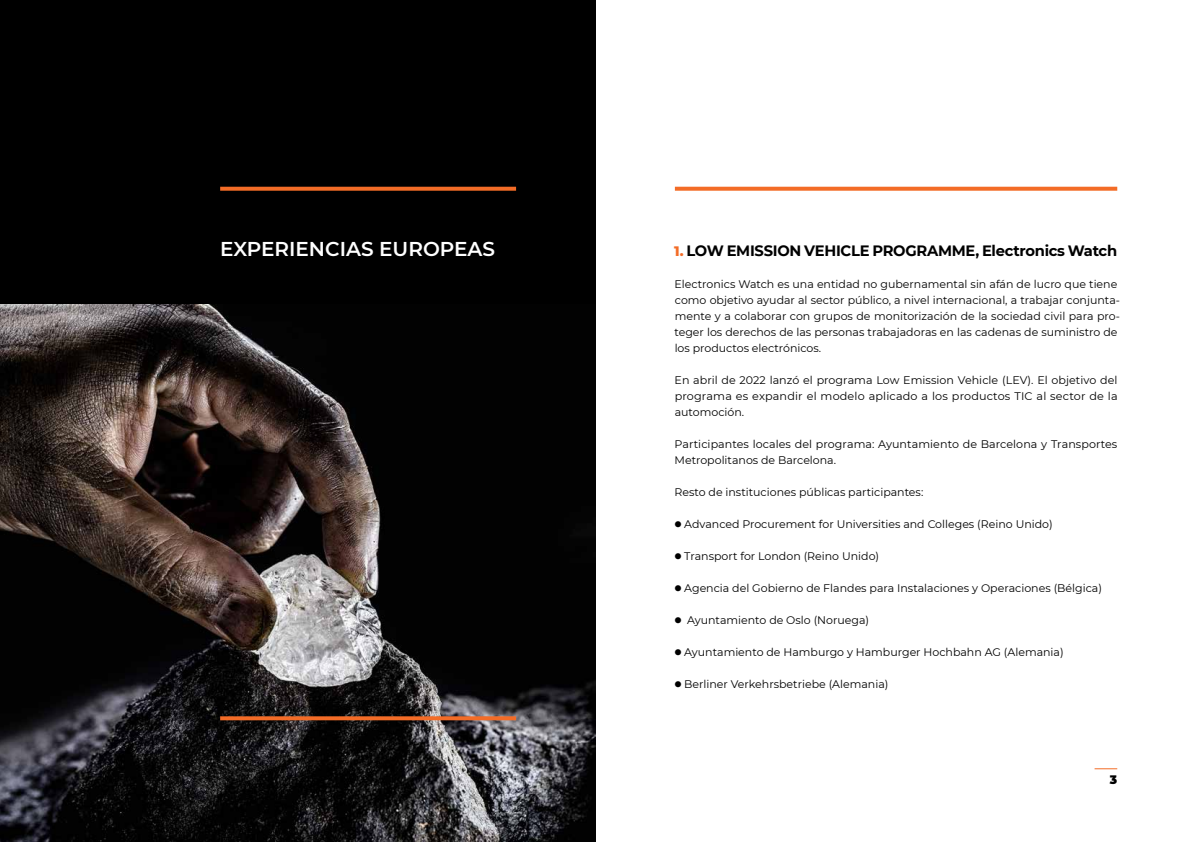
<style>
.page{position:relative;width:1191px;height:842px;background:#fff}
.page>*{position:absolute;margin:0;border:0;box-sizing:border-box;transform-origin:0 0}
.t1{font:600 20px "Montserrat";color:#fff}
.t2{font:700 15px "Montserrat";letter-spacing:-.02em;color:#000}
.t3{font:900 12px "Montserrat";color:#000}
.t4{font:11px/16px "Montserrat";color:#000}
.s1{font-weight:800;font-size:14px;color:#f36c27}
</style>
<div class="page">
<svg style="left:1094px;top:768px;width:23px;height:1px"></svg>
<div style="left:0;top:0;width:595px;height:313px;background:#000"></div>
<svg style="left:675px;top:187px;width:442px;height:4px;background:#f37636"></svg>
<svg style="left:220px;top:187px;width:296px;height:4px"></svg>
<img style="left:0;top:304px;width:595px;height:538px">
<svg style="left:220px;top:716px;width:296px;height:4px"></svg>
<h1 class="t1" style="left:220px;top:235px;width:276px">EXPERIENCIAS EUROPEAS</h1>
<h2 class="t2" style="left:674px;top:240px;width:444px"><span class="s1">1.</span> LOW EMISSION VEHICLE PROGRAMME, Electronics Watch</h2>
<p class="t4" style="left:674px;top:276px;width:447px">Electronics Watch es una entidad no gubernamental sin afán de lucro que tiene como objetivo ayudar al sector público, a nivel internacional, a trabajar conjunta&shy;mente y a colaborar con grupos de monitorización de la sociedad civil para pro&shy;teger los derechos de las personas trabajadoras en las cadenas de suministro de los productos electrónicos.</p>
<p class="t4" style="left:674px;top:372px;width:445px;text-align:justify">En abril de 2022 lanzó el programa Low Emission Vehicle (LEV). El objetivo del programa es expandir el modelo aplicado a los productos TIC al sector de la automoción.</p>
<p class="t4" style="left:674px;top:436px;width:444px">Participantes locales del programa: Ayuntamiento de Barcelona y Transportes<br>Metropolitanos de Barcelona.</p>
<p class="t4" style="left:674px;top:484px;width:250px">Resto de instituciones públicas participantes:</p>
<p class="t4" style="left:675px;top:516px;width:379px">■ Advanced Procurement for Universities and Colleges (Reino Unido)</p>
<p class="t4" style="left:675px;top:548px;width:205px">■ Transport for London (Reino Unido)</p>
<p class="t4" style="left:675px;top:580px;width:428px">■ Agencia del Gobierno de Flandes para Instalaciones y Operaciones (Bélgica)</p>
<p class="t4" style="left:675px;top:612px;width:195px">■ Ayuntamiento de Oslo (Noruega)</p>
<p class="t4" style="left:675px;top:644px;width:390px">■ Ayuntamiento de Hamburgo y Hamburger Hochbahn AG (Alemania)</p>
<p class="t4" style="left:675px;top:676px;width:215px">■ Berliner Verkehrsbetriebe (Alemania)</p>
<p class="t3" style="left:1109px;top:771px;width:9px">3</p>
</div>
